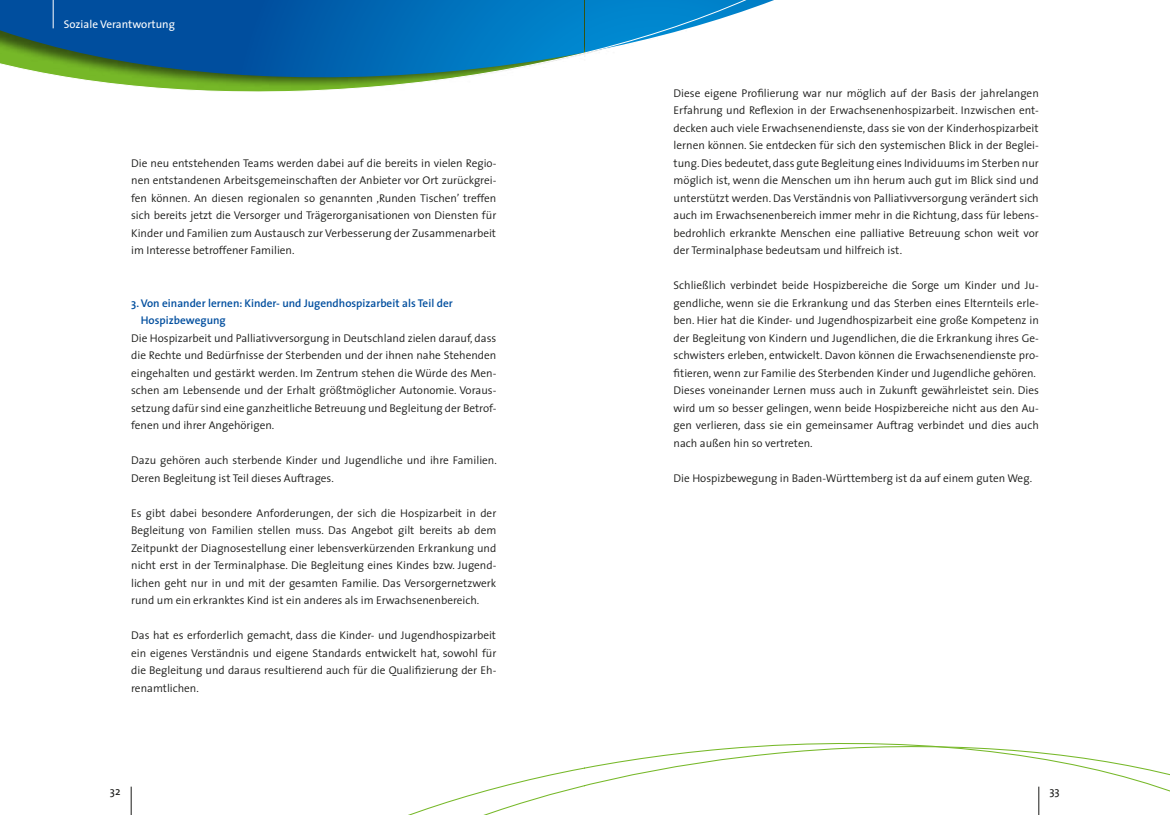
<style>
.page{position:relative;width:1170px;height:815px;background:#fff}
.page>*{position:absolute;margin:0;border:0;box-sizing:border-box;transform-origin:0 0}
.t1{font:300 11.25px/17.5px "The Sans";color:#1a1a18;text-align:justify}
.t2{font:600 11.25px/17.5px "The Sans";color:#004e9e}
.t3{font:11.25px "The Sans";color:#fff}
.t4{font:11.25px "The Sans";color:#1a1a18}
</style>
<div class="page">
<svg style="left:408px;top:767px;width:177px;height:48px"></svg>
<svg style="left:131px;top:787px;width:1px;height:28px"></svg>
<svg style="left:0;top:0;width:585px;height:92px;background:#307da0"></svg>
<svg style="left:53px;top:0;width:1px;height:28px"></svg>
<svg style="left:585px;top:743px;width:584px;height:72px"></svg>
<svg style="left:585px;top:0;width:189px;height:54px"></svg>
<p class="t3" style="left:64px;top:15px;width:113px">Soziale Verantwortung</p>
<p class="t1" style="left:131px;top:154px;width:366px">Die neu entstehenden Teams werden dabei auf die bereits in vielen Regio&shy;nen entstandenen Arbeitsgemeinschaften der Anbieter vor Ort zurückgrei&shy;fen können. An diesen regionalen so genannten ‚Runden Tischen’ treffen sich bereits jetzt die Versorger und Trägerorganisationen von Diensten für Kinder und Familien zum Austausch zur Verbesserung der Zusammenarbeit im Interesse betroffener Familien.</p>
<p class="t2" style="left:141px;top:294px;width:313px;text-indent:-10px">3. Von einander lernen: Kinder- und Jugendhospizarbeit als Teil der<br>Hospizbewegung</p>
<p class="t1" style="left:131px;top:329px;width:366px">Die Hospizarbeit und Palliativversorgung in Deutschland zielen darauf, dass die Rechte und Bedürfnisse der Sterbenden und der ihnen nahe Stehenden eingehalten und gestärkt werden. Im Zentrum stehen die Würde des Men&shy;schen am Lebensende und der Erhalt größtmöglicher Autonomie. Voraus&shy;setzung dafür sind eine ganzheitliche Betreuung und Begleitung der Betrof&shy;fenen und ihrer Angehörigen.</p>
<p class="t1" style="left:131px;top:451px;width:367px">Dazu gehören auch sterbende Kinder und Jugendliche und ihre Familien.<br>Deren Begleitung ist Teil dieses Auftrages.</p>
<p class="t1" style="left:131px;top:504px;width:366px">Es gibt dabei besondere Anforderungen, der sich die Hospizarbeit in der Begleitung von Familien stellen muss. Das Angebot gilt bereits ab dem Zeitpunkt der Diagnosestellung einer lebensverkürzenden Erkrankung und nicht erst in der Terminalphase. Die Begleitung eines Kindes bzw. Jugend&shy;lichen geht nur in und mit der gesamten Familie. Das Versorgernetzwerk rund um ein erkranktes Kind ist ein anderes als im Erwachsenenbereich.</p>
<p class="t1" style="left:131px;top:626px;width:366px">Das hat es erforderlich gemacht, dass die Kinder- und Jugendhospizarbeit ein eigenes Verständnis und eigene Standards entwickelt hat, sowohl für die Begleitung und daraus resultierend auch für die Qualifizierung der Eh&shy;renamtlichen.</p>
<p class="t4" style="left:110px;top:782px;width:12px">32</p>
<p class="t1" style="left:673px;top:84px;width:366px">Diese eigene Profilierung war nur möglich auf der Basis der jahrelangen Erfahrung und Reflexion in der Erwachsenenhospizarbeit. Inzwischen ent&shy;decken auch viele Erwachsenendienste, dass sie von der Kinderhospizarbeit lernen können. Sie entdecken für sich den systemischen Blick in der Beglei&shy;tung. Dies bedeutet, dass gute Begleitung eines Individuums im Sterben nur möglich ist, wenn die Menschen um ihn herum auch gut im Blick sind und unterstützt werden. Das Verständnis von Palliativversorgung verändert sich auch im Erwachsenenbereich immer mehr in die Richtung, dass für lebens&shy;bedrohlich erkrankte Menschen eine palliative Betreuung schon weit vor der Terminalphase bedeutsam und hilfreich ist.</p>
<p class="t1" style="left:673px;top:276px;width:366px;text-align:left">Schließlich verbindet beide Hospizbereiche die Sorge um Kinder und Ju&shy;gendliche, wenn sie die Erkrankung und das Sterben eines Elternteils erle&shy;ben. Hier hat die Kinder- und Jugendhospizarbeit eine große Kompetenz in der Begleitung von Kindern und Jugendlichen, die die Erkrankung ihres Ge&shy;schwisters erleben, entwickelt. Davon können die Erwachsenendienste pro&shy;fitieren, wenn zur Familie des Sterbenden Kinder und Jugendliche gehören.<br>Dieses voneinander Lernen muss auch in Zukunft gewährleistet sein. Dies wird um so besser gelingen, wenn beide Hospizbereiche nicht aus den Au&shy;gen verlieren, dass sie ein gemeinsamer Auftrag verbindet und dies auch nach außen hin so vertreten.</p>
<p class="t1" style="left:673px;top:469px;width:360px">Die Hospizbewegung in Baden-Württemberg ist da auf einem guten Weg.</p>
<p class="t4" style="left:1049px;top:782px;width:12px">33</p>
</div>
